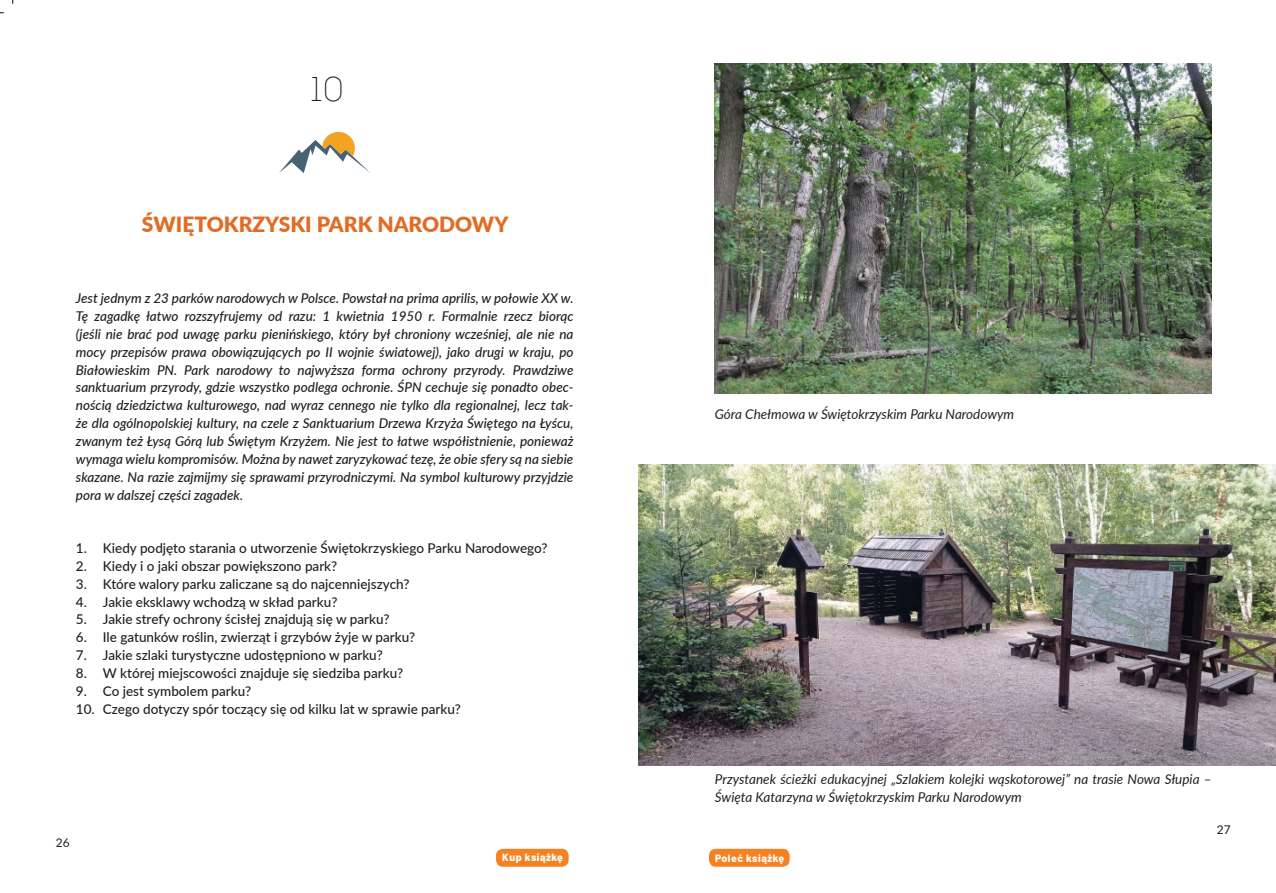
<style>
.page{position:relative;width:1276px;height:893px;background:#fff}
.page>*{position:absolute;margin:0;border:0;box-sizing:border-box;transform-origin:0 0}
.t1{font:300 36px "Lubalin Graph Itc TOT";color:#231f20}
.t2{font:900 21px "Lato";color:#e36c25}
.t3{font:italic 500 13.5px/17.9px "Lato";color:#231f20;text-align:justify}
.t4{font:500 13.5px "Lato";color:#231f20}
.t5{font:italic 13.5px/17.9px "Lato";color:#231f20}
.t6{font:12px "Lato";color:#231f20}
.t7{font:800 10.5px "Barlow";letter-spacing:.05em;color:#fff}
</style>
<div class="page">
<svg style="left:279px;top:132px;width:91px;height:41px"></svg>
<img style="left:638px;top:464px;width:638px;height:301px">
<img style="left:715px;top:64px;width:496px;height:330px">
<div style="left:708px;top:848px;width:82px;height:19px;background:#f58220;border-radius:7px"></div>
<div style="left:708px;top:847px;width:83px;height:21px;border:1px solid #fff;border-radius:7px"></div>
<div style="left:495px;top:848px;width:74px;height:19px;background:#f58220;border-radius:7px"></div>
<div style="left:495px;top:847px;width:75px;height:21px;border:1px solid #fff;border-radius:7px"></div>
<h1 class="t1" style="left:306px;top:69px;width:39px">10</h1>
<h2 class="t2" style="left:142px;top:208px;width:368px">ŚWIĘTOKRZYSKI PARK NARODOWY</h2>
<p class="t3" style="left:76px;top:289px;width:499px">Jest jednym z 23 parków narodowych w Polsce. Powstał na prima aprilis, w połowie XX w.<br>Tę zagadkę łatwo rozszyfrujemy od razu: 1 kwietnia 1950 r. Formalnie rzecz biorąc (jeśli nie brać pod uwagę parku pienińskiego, który był chroniony wcześniej, ale nie na mocy przepisów prawa obowiązujących po II wojnie światowej), jako drugi w kraju, po Białowieskim PN. Park narodowy to najwyższa forma ochrony przyrody. Prawdziwe sanktuarium przyrody, gdzie wszystko podlega ochronie. ŚPN cechuje się ponadto obec&shy;nością dziedzictwa kulturowego, nad wyraz cennego nie tylko dla regionalnej, lecz tak&shy;że dla ogólnopolskiej kultury, na czele z Sanktuarium Drzewa Krzyża Świętego na Łyścu, zwanym też Łysą Górą lub Świętym Krzyżem. Nie jest to łatwe współistnienie, ponieważ wymaga wielu kompromisów. Można by nawet zaryzykować tezę, że obie sfery są na siebie skazane. Na razie zajmijmy się sprawami przyrodniczymi. Na symbol kulturowy przyjdzie pora w dalszej części zagadek.</p>
<p class="t4" style="left:76px;top:538px;width:473px">1. Kiedy podjęto starania o utworzenie Świętokrzyskiego Parku Narodowego?</p>
<p class="t4" style="left:76px;top:556px;width:263px">2. Kiedy i o jaki obszar powiększono park?</p>
<p class="t4" style="left:76px;top:574px;width:335px">3. Które walory parku zaliczane są do najcenniejszych?</p>
<p class="t4" style="left:76px;top:592px;width:263px">4. Jakie eksklawy wchodzą w skład parku?</p>
<p class="t4" style="left:76px;top:610px;width:315px">5. Jakie strefy ochrony ścisłej znajdują się w parku?</p>
<p class="t4" style="left:76px;top:628px;width:341px">6. Ile gatunków roślin, zwierząt i grzybów żyje w parku?</p>
<p class="t4" style="left:76px;top:645px;width:308px">7. Jakie szlaki turystyczne udostępniono w parku?</p>
<p class="t4" style="left:76px;top:663px;width:329px">8. W której miejscowości znajduje się siedziba parku?</p>
<p class="t4" style="left:76px;top:681px;width:177px">9. Co jest symbolem parku?</p>
<p class="t4" style="left:76px;top:699px;width:386px">10. Czego dotyczy spór toczący się od kilku lat w sprawie parku?</p>
<p class="t6" style="left:56px;top:834px;width:15px">26</p>
<p class="t5" style="left:715px;top:405px;width:301px">Góra Chełmowa w Świętokrzyskim Parku Narodowym</p>
<p class="t5" style="left:715px;top:769px;width:498px">Przystanek ścieżki edukacyjnej „Szlakiem kolejki wąskotorowej” na trasie Nowa Słupia –<br>Święta Katarzyna w Świętokrzyskim Parku Narodowym</p>
<p class="t6" style="left:1216px;top:821px;width:15px">27</p>
<p class="t7" style="left:502px;top:850px;width:62px">Kup książkę</p>
<p class="t7" style="left:715px;top:850px;width:71px">Poleć książkę</p>
</div>
